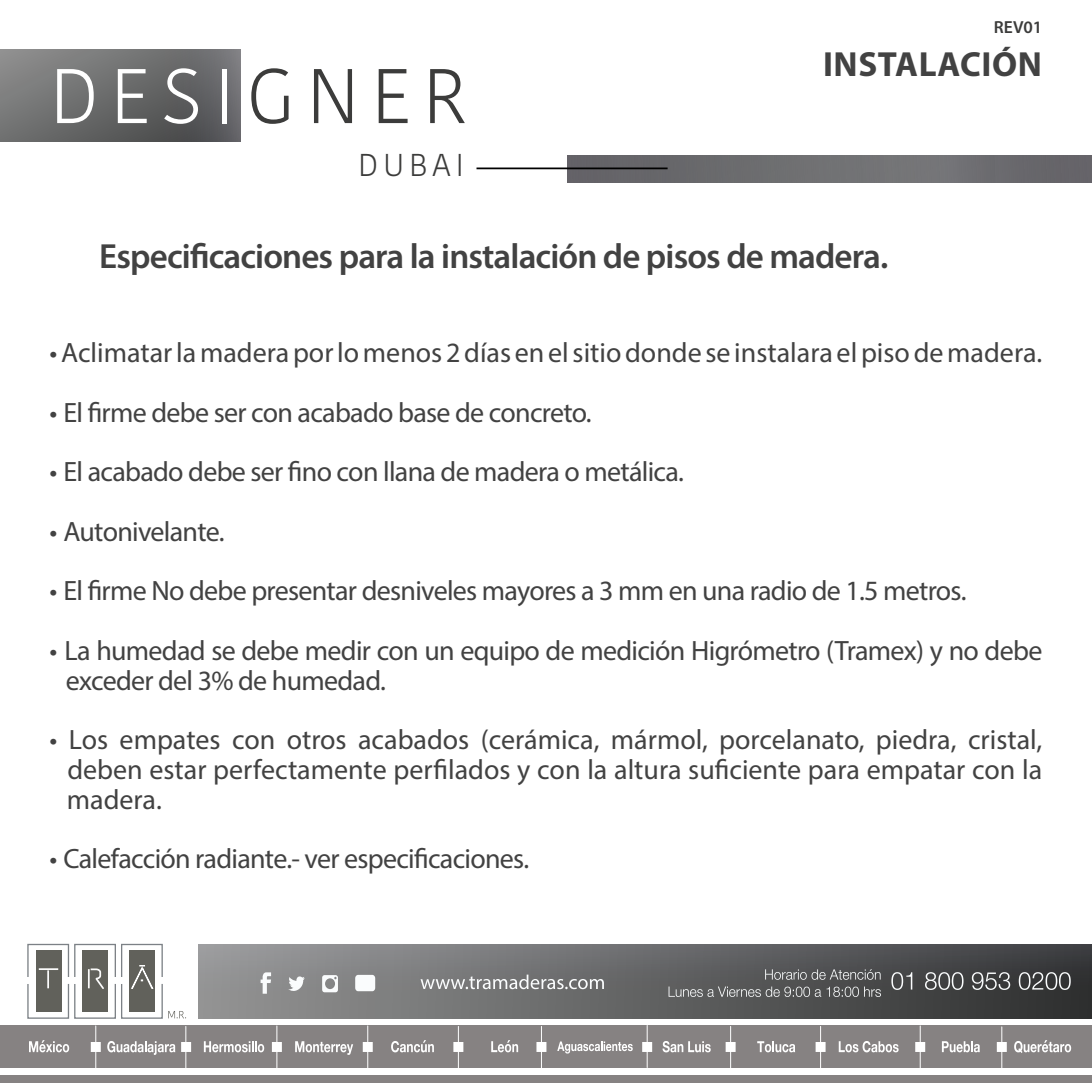
<style>
.page{position:relative;width:1092px;height:1092px;background:#fff}
.page>*{position:absolute;margin:0;border:0;box-sizing:border-box;transform-origin:0 0}
.t1{font:300 77px "Kohinoor Devanagari";letter-spacing:.15em;color:#fff}
.t2{font:600 35px "Myriad Pro";letter-spacing:-.025em;color:#424242}
.t3{font:700 35px "Myriad Pro";letter-spacing:.015em;color:#424242}
.t4{font:300 31.5px "Kohinoor Devanagari";letter-spacing:.15em;color:#3c3c3b}
.t5{font:28px/29.8px "Myriad Pro";letter-spacing:-.025em;color:#424242}
.t6{font:28px "Myriad Pro";color:#424242}
.t7{font:600 17.5px "Myriad Pro";color:#3c3c3b}
.s1{color:#3c3c3b}
.s2{color:#fff}
</style>
<div class="page">
<svg style="left:0;top:50px;width:241px;height:91px;background:#6b6c6c"></svg>
<svg style="left:27px;top:943px;width:159px;height:76px"></svg>
<div style="left:566px;top:155px;width:525px;height:27px;background:#6b6b6e"></div>
<hr style="left:476px;top:167px;width:191px;height:2px;background:#000">
<div style="left:0;top:1075px;width:1091px;height:8px;background:#868282"></div>
<div style="left:0;top:1025px;width:1091px;height:42px;background:#868282"></div>
<hr style="left:95px;top:1025px;width:1px;height:42px;background:#fff">
<hr style="left:185px;top:1026px;width:1px;height:42px;background:#fff">
<hr style="left:276px;top:1025px;width:1px;height:42px;background:#fff">
<hr style="left:367px;top:1025px;width:1px;height:42px;background:#fff">
<hr style="left:458px;top:1026px;width:1px;height:42px;background:#fff">
<hr style="left:541px;top:1026px;width:1px;height:42px;background:#fff">
<hr style="left:646px;top:1025px;width:1px;height:42px;background:#fff">
<hr style="left:730px;top:1026px;width:1px;height:42px;background:#fff">
<hr style="left:820px;top:1026px;width:1px;height:42px;background:#fff">
<hr style="left:919px;top:1025px;width:1px;height:42px;background:#fff">
<hr style="left:1001px;top:1026px;width:1px;height:42px;background:#fff">
<div style="left:181px;top:1041px;width:10px;height:10px;background:#fff;border:2px solid #fff"></div>
<div style="left:91px;top:1041px;width:10px;height:10px;background:#fff;border:2px solid #fff"></div>
<div style="left:363px;top:1041px;width:10px;height:10px;background:#fff;border:2px solid #fff"></div>
<div style="left:272px;top:1041px;width:10px;height:10px;background:#fff;border:2px solid #fff"></div>
<div style="left:453px;top:1041px;width:10px;height:10px;background:#fff;border:2px solid #fff"></div>
<div style="left:536px;top:1041px;width:10px;height:10px;background:#fff;border:2px solid #fff"></div>
<div style="left:642px;top:1041px;width:10px;height:10px;background:#fff;border:2px solid #fff"></div>
<div style="left:725px;top:1041px;width:10px;height:10px;background:#fff;border:2px solid #fff"></div>
<div style="left:815px;top:1041px;width:10px;height:10px;background:#fff;border:2px solid #fff"></div>
<div style="left:915px;top:1041px;width:10px;height:10px;background:#fff;border:2px solid #fff"></div>
<div style="left:996px;top:1041px;width:10px;height:10px;background:#fff;border:2px solid #fff"></div>
<svg style="left:29px;top:1040px;width:40px;height:12px"></svg>
<svg style="left:107px;top:1041px;width:68px;height:13px"></svg>
<svg style="left:204px;top:1041px;width:60px;height:11px"></svg>
<svg style="left:295px;top:1041px;width:58px;height:13px"></svg>
<svg style="left:391px;top:1040px;width:43px;height:12px"></svg>
<svg style="left:491px;top:1040px;width:27px;height:12px"></svg>
<svg style="left:557px;top:1041px;width:75px;height:12px"></svg>
<svg style="left:662px;top:1041px;width:48px;height:11px"></svg>
<svg style="left:757px;top:1041px;width:38px;height:11px"></svg>
<svg style="left:838px;top:1041px;width:60px;height:11px"></svg>
<svg style="left:941px;top:1041px;width:38px;height:11px"></svg>
<svg style="left:1014px;top:1040px;width:57px;height:13px"></svg>
<div style="left:198px;top:944px;width:893px;height:74px;background:linear-gradient(to right,#979899,#333436)"></div>
<svg style="left:891px;top:972px;width:21px;height:17px"></svg>
<svg style="left:924px;top:972px;width:39px;height:17px"></svg>
<svg style="left:971px;top:972px;width:39px;height:17px"></svg>
<svg style="left:1018px;top:972px;width:52px;height:17px"></svg>
<svg style="left:765px;top:969px;width:115px;height:10px"></svg>
<svg style="left:668px;top:986px;width:212px;height:10px;background:#717272"></svg>
<svg style="left:420px;top:974px;width:184px;height:15px;background:#949495"></svg>
<svg style="left:260px;top:972px;width:11px;height:21px"></svg>
<svg style="left:288px;top:975px;width:17px;height:16px"></svg>
<div style="left:355px;top:974px;width:20px;height:17px;background:#fafcfd;border-radius:3px"></div>
<svg style="left:322px;top:975px;width:16px;height:17px"></svg>
<h1 class="t1" style="left:50px;top:51px;width:420px">DESI<span class="s1">GNER</span></h1>
<p class="t4" style="left:358px;top:146px;width:107px">DUBAI</p>
<p class="t7" style="left:993px;top:16px;width:50px">REV01</p>
<p class="t3" style="left:823px;top:41px;width:220px">INSTALACIÓN</p>
<p class="t2" style="left:99px;top:234px;width:790px">Especificaciones para la instalación de pisos de madera.</p>
<p class="t6" style="left:50px;top:335px;width:994px">• Aclimatar la madera por lo menos 2 días en el sitio donde se instalara el piso de madera.</p>
<p class="t5" style="left:50px;top:397px;width:543px">• El firme debe ser con acabado base de concreto.</p>
<p class="t5" style="left:50px;top:456px;width:636px">• El acabado debe ser fino con llana de madera o metálica.</p>
<p class="t5" style="left:50px;top:516px;width:176px">• Autonivelante.</p>
<p class="t5" style="left:50px;top:575px;width:918px">• El firme No debe presentar desniveles mayores a 3 mm en una radio de 1.5 metros.</p>
<p class="t5" style="left:50px;top:635px;width:994px">• La humedad se debe medir con un equipo de medición Higrómetro (Tramex) y no debe <span class="s2">--</span>exceder del 3% de humedad.</p>
<p class="t5" style="left:50px;top:724px;width:994px;text-align:justify">• Los empates con otros acabados (cerámica, mármol, porcelanato, piedra, cristal, <span class="s2">--</span>deben estar perfectamente perfilados y con la altura suficiente para empatar con la <span class="s2">--</span>madera.</p>
<p class="t5" style="left:50px;top:843px;width:481px">• Calefacción radiante.- ver especificaciones.</p>
</div>
